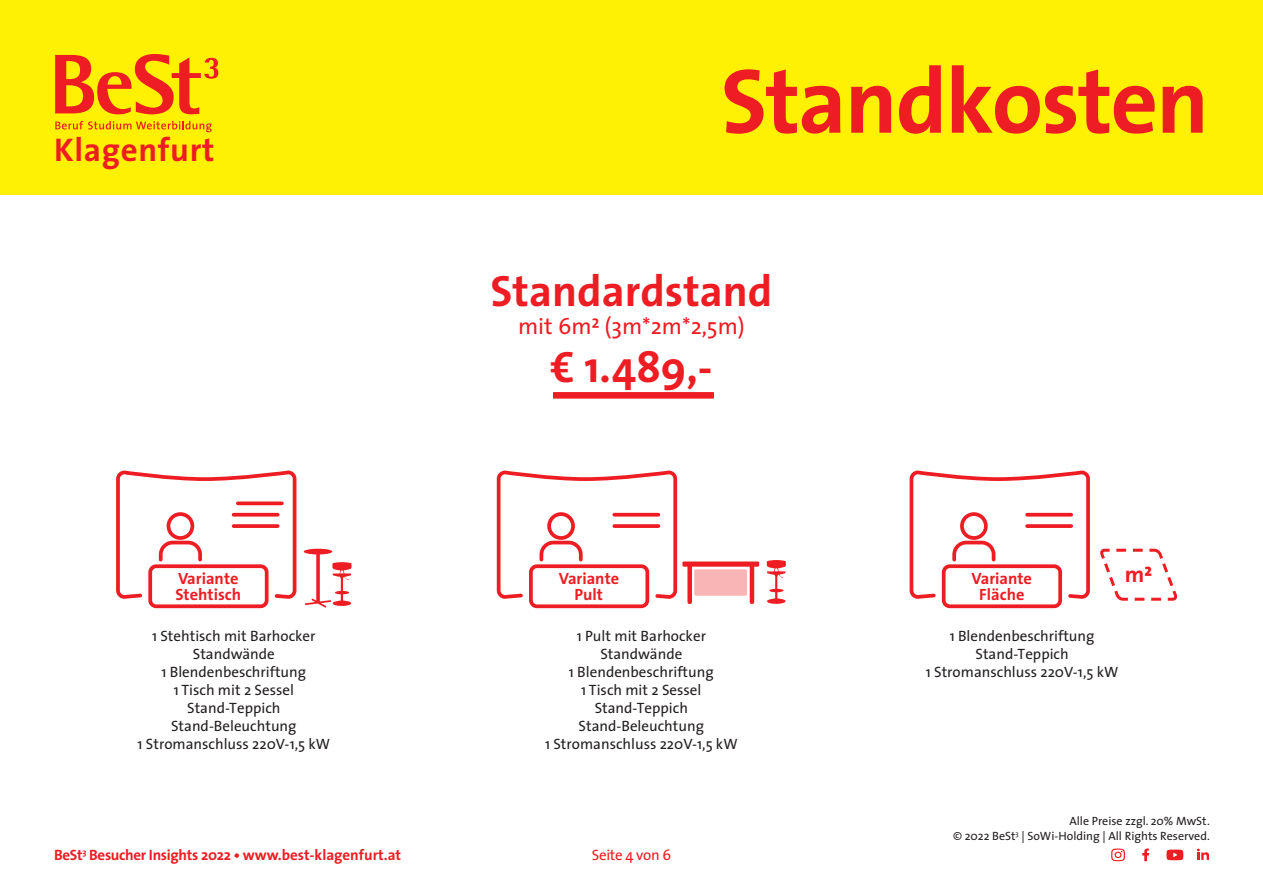
<style>
.page{position:relative;width:1263px;height:893px;background:#fff}
.page>*{position:absolute;margin:0;border:0;box-sizing:border-box;transform-origin:0 0}
.t1{font:700 92.4px "The Sans";letter-spacing:-.02em;color:#ee1d23}
.t2{font:700 43.95px "The Sans";color:#ee1d23}
.t3{font:700 33px "The Sans";letter-spacing:.02em;color:#ee1d23}
.t4{font:22.95px "The Sans";color:#ee1d23}
.t5{font:700 22.65px "The Sans";color:#ee1d23}
.t6{font:700 16.35px/16.6px "The Sans";color:#ee1d23}
.t7{font:15px/18px "The Sans";color:#231f20;text-align:center}
.t8{font:700 15px "The Sans";letter-spacing:-.02em;color:#ee1d23}
.t9{font:15px "The Sans";letter-spacing:-.02em;color:#ee1d23}
.t10{font:12px/14.4px "The Sans";color:#231f20;text-align:right}
</style>
<div class="page">
<div style="left:0;top:0;width:1263px;height:195px;background:#fff101"></div>
<svg style="left:1111px;top:848px;width:14px;height:13px"></svg>
<svg style="left:1142px;top:848px;width:7px;height:13px"></svg>
<svg style="left:1197px;top:849px;width:12px;height:11px"></svg>
<svg style="left:1166px;top:850px;width:17px;height:10px"></svg>
<svg style="left:55px;top:121px;width:157px;height:11px"></svg>
<svg style="left:55px;top:54px;width:163px;height:60px"></svg>
<div style="left:553px;top:392px;width:161px;height:7px;background:#ee1d23"></div>
<svg style="left:304px;top:549px;width:48px;height:59px"></svg>
<div style="left:148px;top:564px;width:121px;height:44px;border:4px solid #ee1d23;border-radius:6px"></div>
<svg style="left:116px;top:472px;width:181px;height:129px"></svg>
<svg style="left:234px;top:513px;width:44px;height:4px"></svg>
<svg style="left:234px;top:524px;width:44px;height:4px"></svg>
<svg style="left:1100px;top:548px;width:78px;height:53px"></svg>
<div style="left:942px;top:564px;width:120px;height:44px;border:4px solid #ee1d23;border-radius:6px"></div>
<svg style="left:909px;top:472px;width:181px;height:129px"></svg>
<svg style="left:1027px;top:513px;width:44px;height:4px"></svg>
<svg style="left:1027px;top:524px;width:44px;height:4px"></svg>
<div style="left:529px;top:564px;width:120px;height:44px;border:4px solid #ee1d23;border-radius:6px"></div>
<svg style="left:496px;top:472px;width:263px;height:132px"></svg>
<svg style="left:614px;top:513px;width:44px;height:4px"></svg>
<svg style="left:614px;top:524px;width:44px;height:4px"></svg>
<svg style="left:767px;top:560px;width:19px;height:44px"></svg>
<h3 class="t3" style="left:54px;top:122px;width:162px">Klagenfurt</h3>
<p class="t6" style="left:175px;top:569px;width:67px">Variante<br>Stehtisch</p>
<p class="t7" style="left:138px;top:627px;width:194px">1 Stehtisch mit Barhocker<br>Standwände<br>1 Blendenbeschriftung<br>1 Tisch mit 2 Sessel<br>Stand-Teppich<br>Stand-Beleuchtung<br>1 Stromanschluss 220V-1,5 kW</p>
<h1 class="t1" style="left:721px;top:24px;width:490px">Standkosten</h1>
<h2 class="t2" style="left:490px;top:255px;width:284px">Standardstand</h2>
<h3 class="t4" style="left:518px;top:307px;width:228px">mit 6m² (3m*2m*2,5m)</h3>
<h2 class="t2" style="left:551px;top:330px;width:163px">€ 1.489,-</h2>
<p class="t6" style="left:559px;top:569px;width:62px;text-align:center">Variante<br>Pult</p>
<p class="t7" style="left:545px;top:627px;width:194px">1 Pult mit Barhocker<br>Standwände<br>1 Blendenbeschriftung<br>1 Tisch mit 2 Sessel<br>Stand-Teppich<br>Stand-Beleuchtung<br>1 Stromanschluss 220V-1,5 kW</p>
<p class="t6" style="left:971px;top:569px;width:62px">Variante</p>
<h3 class="t5" style="left:1125px;top:555px;width:29px">m²</h3>
<p class="t6" style="left:979px;top:586px;width:47px">Fläche</p>
<p class="t7" style="left:926px;top:627px;width:194px">1 Blendenbeschriftung<br>Stand-Teppich<br>1 Stromanschluss 220V-1,5 kW</p>
<p class="t10" style="left:953px;top:813px;width:258px">Alle Preise zzgl. 20% MwSt.<br>© 2022 BeSt<sup>3</sup> | SoWi-Holding | All Rights Reserved.</p>
<p class="t8" style="left:54px;top:842px;width:349px">BeSt<sup>3</sup> Besucher Insights 2022 • www.best-klagenfurt.at</p>
<p class="t9" style="left:592px;top:842px;width:81px">Seite 4 von 6</p>
</div>
